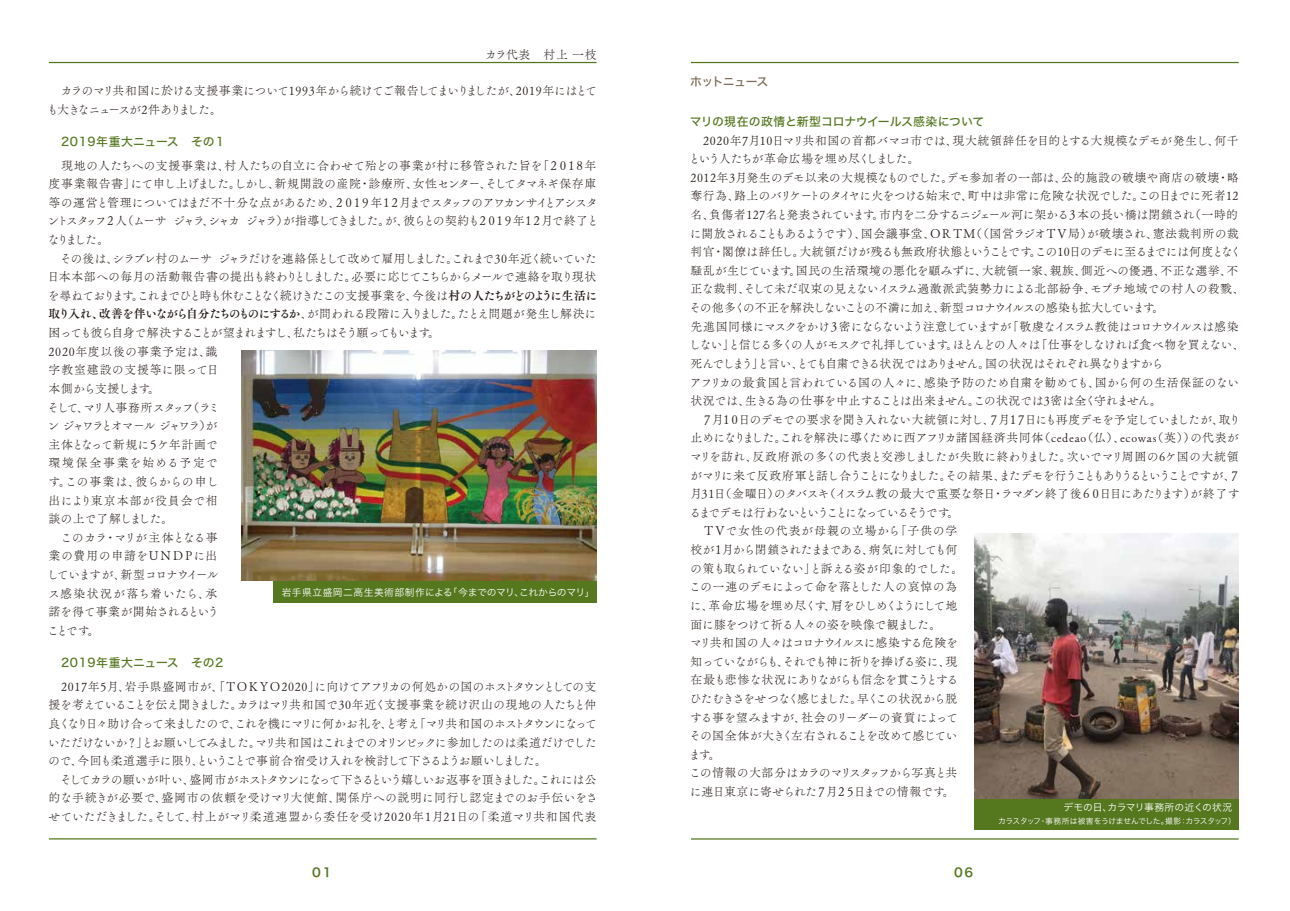
<style>
.page{position:relative;width:1290px;height:911px;background:#fff}
.page>*{position:absolute;margin:0;border:0;box-sizing:border-box;transform-origin:0 0}
.t1{font:12.25px "Hira Kaku Pro W6";color:#55771e}
.t2{font:11.88px/18.6px "Tsuku A Old Min Pr 6 L";letter-spacing:-.04em;color:#221815}
.t3{font:11.88px "Hiragino Sans W5";letter-spacing:.005em;color:#55771e}
.t4{font:11.88px "Hiragino Sans W5";letter-spacing:.035em;color:#55771e}
.t5{font:11.88px "Hiragino Sans W5";letter-spacing:.04em;color:#55771e}
.t6{font:11.88px "Hiragino Sans W5";letter-spacing:-.06em;color:#7a6a56}
.t7{font:9.75px "Hira Kaku Pro W3";letter-spacing:.01em;color:#fff}
.t8{font:9.75px "Hira Kaku Pro W3";letter-spacing:-.01em;color:#fff}
.t9{font:7.88px "Hira Kaku Pro W3";letter-spacing:-.055em;color:#fff}
.s1{font-family:"Tsuku A Old Min Pr 6 B"}
</style>
<div class="page">
<div style="left:273px;top:560px;width:323px;height:43px;background:#55771e"></div>
<div style="left:974px;top:761px;width:264px;height:69px;background:#55771e"></div>
<hr style="left:49px;top:838px;width:548px;height:1px;background:#55771e">
<hr style="left:49px;top:62px;width:548px;height:1px;background:#55771e">
<hr style="left:691px;top:838px;width:547px;height:1px;background:#55771e">
<hr style="left:691px;top:62px;width:547px;height:1px;background:#55771e">
<img style="left:242px;top:351px;width:354px;height:230px">
<img style="left:974px;top:533px;width:265px;height:265px">
<p class="t2" style="left:485px;top:44px;width:113px">カラ代表　村上 一枝</p>
<p class="t2" style="left:47px;top:81px;width:552px">　カラのマリ共和国に於ける支援事業について1993年から続けてご報告してまいりましたが、2019年にはとても大きなニュースが2件ありました。</p>
<p class="t4" style="left:49px;top:130px;width:179px">　2019年重大ニュース　その１</p>
<p class="t2" style="left:47px;top:155px;width:553px">　現地の人たちへの支援事業は、村人たちの自立に合わせて殆どの事業が村に移管された旨を「２０１８年度事業報告書」にて申し上げました。しかし、新規開設の産院・診療所、女性センター、そしてタマネギ保存庫等の運営と管理についてはまだ不十分な点があるため、２０１９年１２月までスタッフのアワカンサイとアシスタントスタッフ２人（ムーサ ジャラ、シャカ ジャラ）が指導してきました。が、彼らとの契約も２０１９年１２月で終了となりました。<br>　その後は、シラブレ村のムーサ ジャラだけを連絡係として改めて雇用しました。これまで30年近く続いていた日本本部への毎月の活動報告書の提出も終わりとしました。必要に応じてこちらからメールで連絡を取り現状を尋ねております。これまでひと時も休むことなく続けきたこの支援事業を、今後は<span class="s1">村の人たちがどのように生活に取り入れ、改善を伴いながら自分たちのものにするか</span>、が問われる段階に入りました。たとえ問題が発生し解決に困っても彼ら自身で解決することが望まれますし、私たちはそう願ってもいます。<br>2020年度以後の事業予定は、識<br>字教室建設の支援等に限って日<br>本側から支援します。<br>そして、マリ人事務所スタッフ（ラミ<br>ン ジャワラとオマール ジャワラ）が<br>主体となって新規に５ケ年計画で<br>環境保全事業を始める予定で<br>す。この事業は、彼らからの申し<br>出により東京本部が役員会で相<br>談の上で了解しました。<br>　このカラ・マリが主体となる事<br>業の費用の申請をＵＮＤＰに出<br>していますが、新型コロナウイール<br>ス感染状況が落ち着いたら、承<br>諾を得て事業が開始されるという<br>ことです。</p>
<p class="t5" style="left:49px;top:651px;width:176px">　2019年重大ニュース　その2</p>
<p class="t2" style="left:48px;top:676px;width:551px">　2017年5月、岩手県盛岡市が、「ＴＯＫＹＯ2020」に向けてアフリカの何処かの国のホストタウンとしての支援を考えていることを伝え聞きました。カラはマリ共和国で30年近く支援事業を続け沢山の現地の人たちと仲良くなり日々助け合って来ましたので、これを機にマリに何かお礼を、と考え「マリ共和国のホストタウンになっていただけないか？」とお願いしてみました。マリ共和国はこれまでのオリンピックに参加したのは柔道だけでしたので、今回も柔道選手に限り、ということで事前合宿受け入れを検討して下さるようお願いしました。<br>　そしてカラの願いが叶い、盛岡市がホストタウンになって下さるという嬉しいお返事を頂きました。これには公的な手続きが必要で、盛岡市の依頼を受けマリ大使館、関係庁への説明に同行し認定までのお手伝いをさせていただきました。そして、村上がマリ柔道連盟から委任を受け2020年1月21日の「柔道マリ共和国代表</p>
<p class="t7" style="left:282px;top:584px;width:314px">岩手県立盛岡二高生美術部制作による「今までのマリ、これからのマリ」</p>
<p class="t6" style="left:690px;top:71px;width:80px">ホットニュース</p>
<p class="t3" style="left:690px;top:111px;width:296px">マリの現在の政情と新型コロナウイールス感染について</p>
<p class="t2" style="left:688px;top:130px;width:558px">　2020年7月10日マリ共和国の首都バマコ市では、現大統領辞任を目的とする大規模なデモが発生し、何千という人たちが革命広場を埋め尽くしました。<br>2012年3月発生のデモ以来の大規模なものでした。デモ参加者の一部は、公的施設の破壊や商店の破壊・略奪行為、路上のバリケートのタイヤに火をつける始末で、町中は非常に危険な状況でした。この日までに死者12名、負傷者127名と発表されています。市内を二分するニジェール河に架かる３本の長い橋は閉鎖され（一時的に開放されることもあるようです）、国会議事堂、ＯＲＴＭ（（国営ラジオＴＶ局）が破壊され、憲法裁判所の裁判官・閣僚は辞任し。大統領だけが残るも無政府状態ということです。この10日のデモに至るまでには何度となく騒乱が生じています。国民の生活環境の悪化を顧みずに、大統領一家、親族、側近への優遇、不正な選挙、不正な裁判、そして未だ収束の見えないイスラム過激派武装勢力による北部紛争、モプチ地域での村人の殺戮、その他多くの不正を解決しないことの不満に加え、新型コロナウイルスの感染も拡大しています。<br>先進国同様にマスクをかけ３密にならないよう注意していますが「敬虔なイスラム教徒はコロナウイルスは感染しない」と信じる多くの人がモスクで礼拝しています。ほとんどの人々は「仕事をしなければ食べ物を買えない、死んでしまう」と言い、とても自粛できる状況ではありません。国の状況はそれぞれ異なりますから<br>アフリカの最貧国と言われている国の人々に、感染予防のため自粛を勧めても、国から何の生活保証のない状況では、生きる為の仕事を中止することは出来ません。この状況では3密は全く守れません。<br>　７月１０日のデモでの要求を聞き入れない大統領に対し、７月１７日にも再度デモを予定していましたが、取り止めになりました。これを解決に導くために西アフリカ諸国経済共同体（cedeao（仏）、ecowas（英））の代表がマリを訪れ、反政府派の多くの代表と交渉しましたが失敗に終わりました。次いでマリ周囲の6ケ国の大統領がマリに来て反政府軍と話し合うことになりました。その結果、またデモを行うこともありうるということですが、７月31日（金曜日）のタバスキ（イスラム教の最大で重要な祭日・ラマダン終了後６０日目にあたります）が終了するまでデモは行わないということになっているそうです。<br>　ＴＶで女性の代表が母親の立場から「子供の学<br>校が１月から閉鎖されたままである、病気に対しても何<br>の策も取られていない」と訴える姿が印象的でした。<br>この一連のデモによって命を落とした人の哀悼の為<br>に、革命広場を埋め尽くす、肩をひしめくようにして地<br>面に膝をつけて祈る人々の姿を映像で観ました。<br>マリ共和国の人々はコロナウイルスに感染する危険を<br>知っていながらも、それでも神に祈りを捧げる姿に、現<br>在最も悲惨な状況にありながらも信念を貫こうとする<br>ひたむきさをせつなく感じました。早くこの状況から脱<br>する事を望みますが、社会のリーダーの資質によって<br>その国全体が大きく左右されることを改めて感じてい<br>ます。<br>この情報の大部分はカラのマリスタッフから写真と共<br>に連日東京に寄せられた７月２５日までの情報です。</p>
<p class="t8" style="left:1063px;top:799px;width:170px">デモの日、カラマリ事務所の近くの状況</p>
<p class="t9" style="left:998px;top:813px;width:239px">カラスタッフ・事務所は被害をうけませんでした。撮影：カラスタッフ）</p>
<p class="t1" style="left:312px;top:861px;width:21px">01</p>
<p class="t1" style="left:954px;top:861px;width:21px">06</p>
</div>
